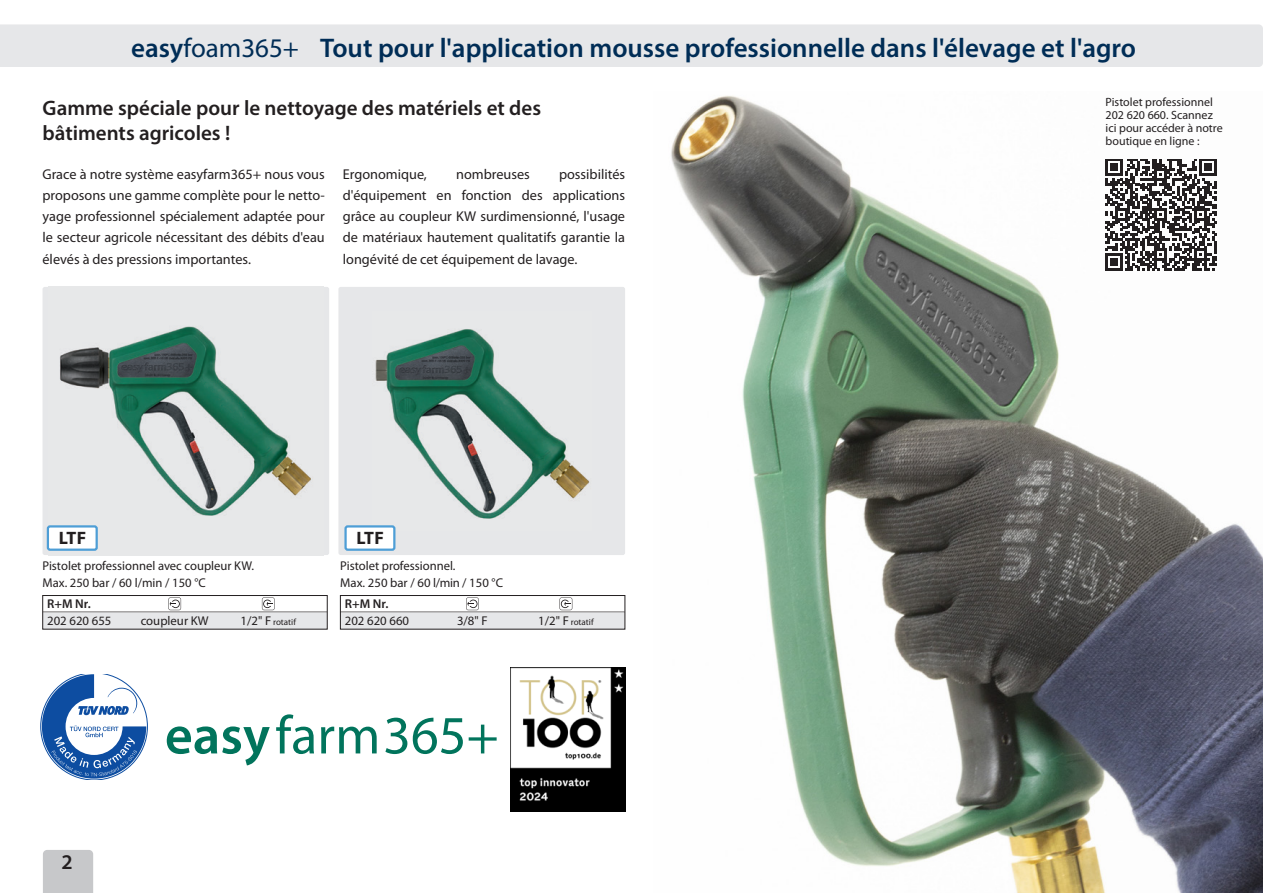
<style>
.page{position:relative;width:1263px;height:893px;background:#fff}
.page>*{position:absolute;margin:0;border:0;box-sizing:border-box;transform-origin:0 0}
.t1{font:600 27px "Myriad Pro";color:#002d56}
.t2{font:600 21px/25.5px "Myriad Pro";color:#231f20}
.t3{font:700 18px "Myriad Pro";letter-spacing:-.03em;color:#231f20}
.t4{font:14.25px/21.3px "Myriad Pro";color:#231f20;text-align:justify}
.t5{font:12.75px/17px "Myriad Pro";color:#231f20}
.t6{font:600 12.75px "Myriad Pro";color:#231f20}
.t7{font:12px/12.8px "Myriad Pro";color:#231f20}
.t8{font:9px "Myriad Pro";color:#231f20}
.s1{font-weight:400}
.s2{font-size:12.75px}
</style>
<div class="page">
<div style="left:43px;top:850px;width:50px;height:43px;background:#c7c8ca"></div>
<div style="left:0;top:24px;width:1263px;height:43px;background:#e6e7e9"></div>
<div style="left:43px;top:287px;width:286px;height:268px;background:#e6e7e9;border-radius:2px"></div>
<img style="left:60px;top:326px;width:251px;height:190px">
<div style="left:48px;top:526px;width:49px;height:24px;background:#fff;border-radius:2px"></div>
<div style="left:47px;top:525px;width:51px;height:26px;border:2px solid #4e9ed6;border-radius:2px"></div>
<div style="left:338px;top:287px;width:287px;height:268px;background:#e6e7e9;border-radius:2px"></div>
<img style="left:375px;top:329px;width:215px;height:201px">
<div style="left:346px;top:526px;width:48px;height:24px;background:#fff;border-radius:2px"></div>
<div style="left:344px;top:525px;width:51px;height:26px;border:2px solid #4e9ed6;border-radius:2px"></div>
<div style="left:43px;top:612px;width:284px;height:17px;background:#e6e7e9"></div>
<svg style="left:168px;top:597px;width:13px;height:13px"></svg>
<svg style="left:262px;top:597px;width:13px;height:13px"></svg>
<div style="left:43px;top:595px;width:284px;height:34px;border:1px solid #231f20"></div>
<svg style="left:167px;top:726px;width:103px;height:39px"></svg>
<svg style="left:276px;top:714px;width:38px;height:40px"></svg>
<svg style="left:321px;top:727px;width:56px;height:26px"></svg>
<svg style="left:385px;top:718px;width:22px;height:36px"></svg>
<svg style="left:413px;top:718px;width:50px;height:36px"></svg>
<svg style="left:469px;top:725px;width:28px;height:28px"></svg>
<img style="left:671px;top:95px;width:592px;height:798px">
<svg style="left:41px;top:675px;width:107px;height:105px"></svg>
<img style="left:510px;top:668px;width:115px;height:143px">
<div style="left:341px;top:612px;width:284px;height:17px;background:#e6e7e9"></div>
<svg style="left:466px;top:597px;width:13px;height:13px"></svg>
<svg style="left:560px;top:597px;width:12px;height:13px"></svg>
<div style="left:340px;top:595px;width:285px;height:34px;border:1px solid #231f20"></div>
<svg style="left:1105px;top:159px;width:112px;height:112px"></svg>
<h1 class="t1" style="left:131px;top:31px;width:1006px">easy<span class="s1">foam365+</span> Tout pour l'application mousse professionnelle dans l'élevage et l'agro</h1>
<h2 class="t2" style="left:43px;top:94px;width:500px">Gamme spéciale pour le nettoyage des matériels et des bâtiments agricoles !</h2>
<p class="t4" style="left:43px;top:163px;width:284px">Grace à notre système easyfarm365+ nous vous proposons une gamme complète pour le netto&shy;yage professionnel spécialement adaptée pour le secteur agricole nécessitant des débits d'eau élevés à des pressions importantes.</p>
<p class="t4" style="left:343px;top:163px;width:86px">Ergonomique,</p>
<p class="t4" style="left:456px;top:163px;width:75px">nombreuses</p>
<p class="t7" style="left:1106px;top:96px;width:119px">Pistolet professionnel<br>202 620 660. Scannez ici pour accéder à notre boutique en ligne :</p>
<p class="t4" style="left:343px;top:163px;width:284px;text-indent:216px">possibilités d'équipement en fonction des applications grâce au coupleur KW surdimensionné, l'usage de matériaux hautement qualitatifs garantie la longévité de cet équipement de lavage.</p>
<p class="t3" style="left:59px;top:526px;width:29px">LTF</p>
<p class="t3" style="left:357px;top:526px;width:29px">LTF</p>
<p class="t5" style="left:43px;top:557px;width:213px">Pistolet professionnel avec coupleur KW.<br>Max. 250 bar / 60 l/min / 150 °C</p>
<p class="t6" style="left:47px;top:596px;width:45px">R+M Nr.</p>
<p class="t5" style="left:47px;top:613px;width:66px">202 620 655</p>
<p class="t5" style="left:141px;top:613px;width:70px">coupleur KW</p>
<p class="t8" style="left:241px;top:617px;width:57px"><span class="s2">1/2" F</span> rotatif</p>
<p class="t5" style="left:340px;top:557px;width:164px">Pistolet professionnel.<br>Max. 250 bar / 60 l/min / 150 °C</p>
<p class="t6" style="left:345px;top:596px;width:45px">R+M Nr.</p>
<p class="t5" style="left:345px;top:613px;width:66px">202 620 660</p>
<p class="t5" style="left:457px;top:613px;width:32px">3/8" F</p>
<p class="t8" style="left:538px;top:617px;width:57px"><span class="s2">1/2" F</span> rotatif</p>
<h2 class="t2" style="left:61px;top:848px;width:13px">2</h2>
</div>
